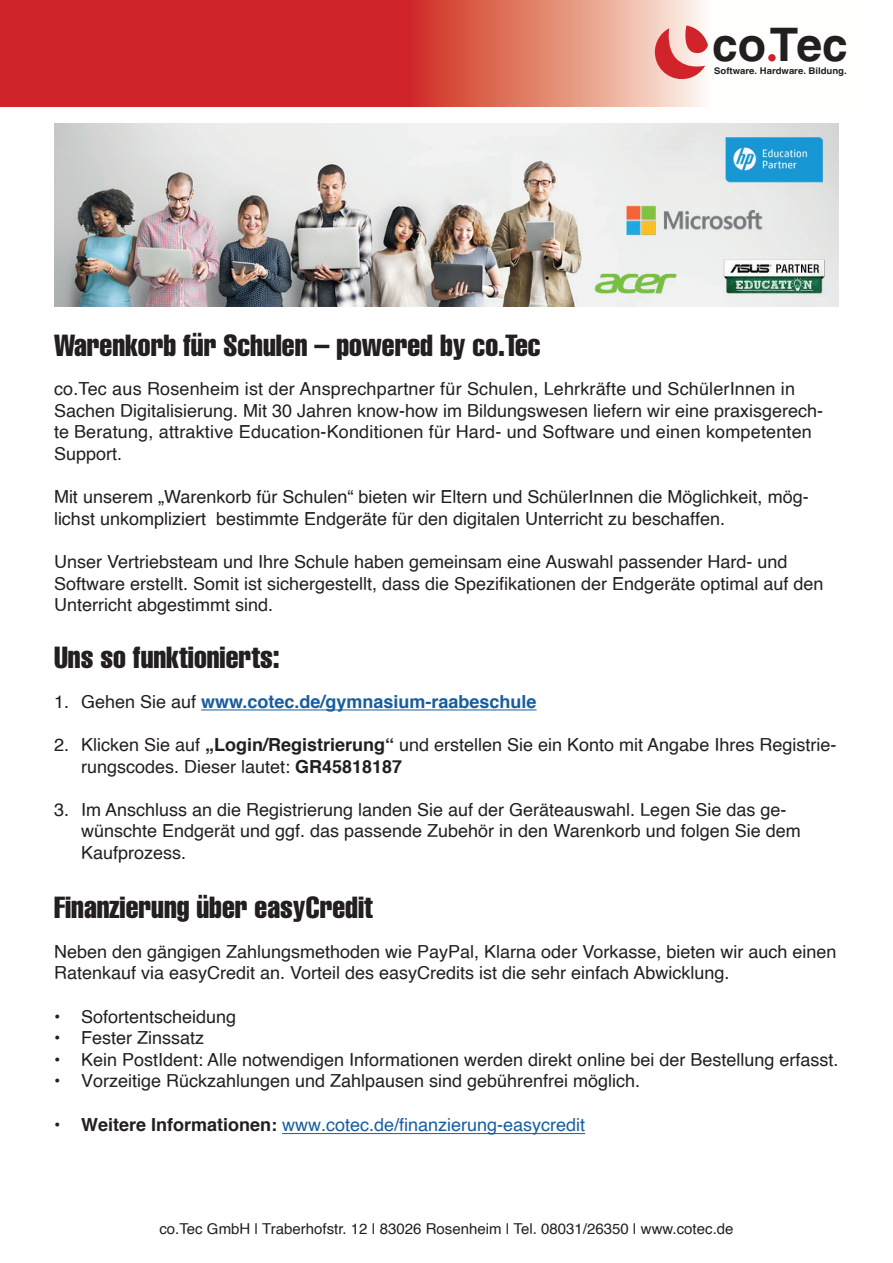
<style>
.page{position:relative;width:893px;height:1263px;background:#fff}
.page>*{position:absolute;margin:0;border:0;box-sizing:border-box;transform-origin:0 0}
.t1{font:700 46.2px "Helvetica";color:#231f20}
.t2{font:extra-condensed 30px "Helvetica";color:#231f20}
.t3{font:18px/21.6px "Helvetica";color:#231f20}
.t4{font:18px "Helvetica";color:#175d9e}
.t5{font:700 18px "Helvetica";color:#175d9e}
.t6{font:15px "Helvetica";color:#231f20}
.t7{font:700 9.15px "Helvetica";color:#231f20;scale:1.04 1}
.s1{font-weight:400;color:#231f20}
.s2{font-weight:700}
.s3{color:#231f20}
.s4{font-weight:700;color:#231f20}
</style>
<div class="page">
<svg style="left:0;top:0;width:776px;height:106px"></svg>
<svg style="left:655px;top:26px;width:53px;height:53px"></svg>
<div style="left:768px;top:54px;width:8px;height:7px;background:#d1232a;border-radius:50%"></div>
<hr style="left:201px;top:709px;width:336px;height:1px;background:#175d9e">
<img style="left:54px;top:123px;width:785px;height:183px">
<hr style="left:282px;top:1133px;width:303px;height:1px;background:#175d9e">
<h1 class="t1" style="left:712px;top:17px;width:137px">coTec</h1>
<p class="t7" style="left:714px;top:65px;width:129px">Software. Hardware. Bildung.</p>
<h2 class="t2" style="left:54px;top:327px;width:488px">Warenkorb für Schulen – powered by co.Tec</h2>
<p class="t3" style="left:54px;top:379px;width:771px">co.Tec aus Rosenheim ist der Ansprechpartner für Schulen, Lehrkräfte und SchülerInnen in Sachen Digitalisierung. Mit 30 Jahren know-how im Bildungswesen liefern wir eine praxisgerech&shy;te Beratung, attraktive Education-Konditionen für Hard- und Software und einen kompetenten Support.</p>
<p class="t3" style="left:54px;top:487px;width:756px">Mit unserem „Warenkorb für Schulen“ bieten wir Eltern und SchülerInnen die Möglichkeit, mög&shy;lichst unkompliziert bestimmte Endgeräte für den digitalen Unterricht zu beschaffen.</p>
<p class="t3" style="left:54px;top:551px;width:771px">Unser Vertriebsteam und Ihre Schule haben gemeinsam eine Auswahl passender Hard- und<br>Software erstellt. Somit ist sichergestellt, dass die Spezifikationen der Endgeräte optimal auf den<br>Unterricht abgestimmt sind.</p>
<h2 class="t2" style="left:54px;top:638px;width:227px">Uns so funktionierts:</h2>
<p class="t5" style="left:54px;top:687px;width:484px"><span class="s1">1. Gehen Sie auf</span> www.cotec.de/gymnasium-raabeschule</p>
<p class="t3" style="left:81px;top:734px;width:757px;text-indent:-27px">2. Klicken Sie auf <span class="s2">„Login/Registrierung“</span> und erstellen Sie ein Konto mit Angabe Ihres Registrie&shy;rungscodes. Dieser lautet: <span class="s2">GR45818187</span></p>
<p class="t3" style="left:81px;top:799px;width:721px;text-indent:-27px">3. Im Anschluss an die Registrierung landen Sie auf der Geräteauswahl. Legen Sie das ge&shy;wünschte Endgerät und ggf. das passende Zubehör in den Warenkorb und folgen Sie dem<br>Kaufprozess.</p>
<h2 class="t2" style="left:54px;top:888px;width:320px">Finanzierung über easyCredit</h2>
<p class="t3" style="left:54px;top:941px;width:784px">Neben den gängigen Zahlungsmethoden wie PayPal, Klarna oder Vorkasse, bieten wir auch einen<br>Ratenkauf via easyCredit an. Vorteil des easyCredits ist die sehr einfach Abwicklung.</p>
<p class="t3" style="left:54px;top:1006px;width:184px">• Sofortentscheidung</p>
<p class="t3" style="left:54px;top:1027px;width:152px">• Fester Zinssatz</p>
<p class="t3" style="left:54px;top:1049px;width:786px">• Kein PostIdent: Alle notwendigen Informationen werden direkt online bei der Bestellung erfasst.</p>
<p class="t3" style="left:54px;top:1071px;width:588px">• Vorzeitige Rückzahlungen und Zahlpausen sind gebührenfrei möglich.</p>
<p class="t4" style="left:54px;top:1110px;width:533px"><span class="s3">•</span> <span class="s4">Weitere Informationen:</span> www.cotec.de/finanzierung-easycredit</p>
<p class="t6" style="left:159px;top:1217px;width:575px">co.Tec GmbH | Traberhofstr. 12 | 83026 Rosenheim | Tel. 08031/26350 | www.cotec.de</p>
</div>
